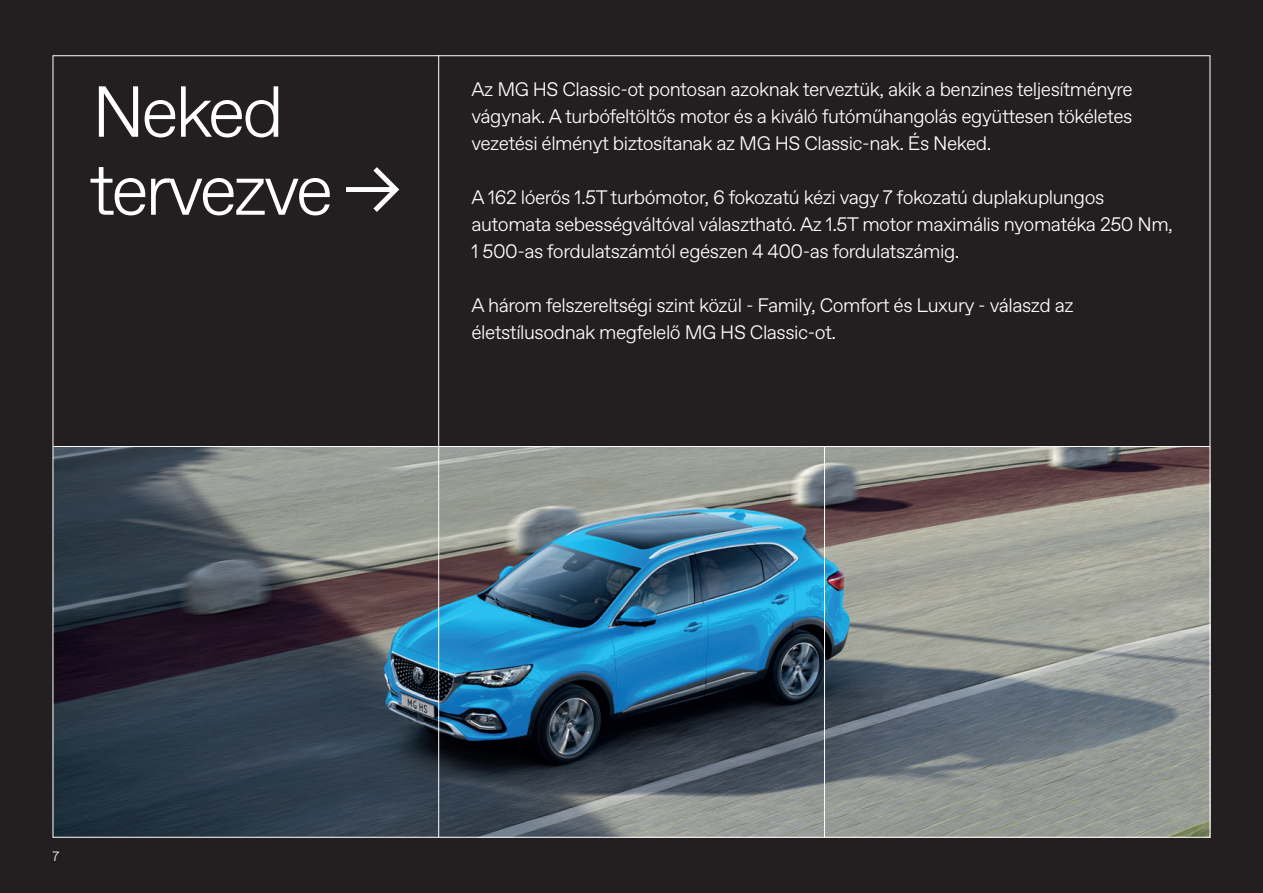
<style>
.page{position:relative;width:1263px;height:893px;background:#231f20}
.page>*{position:absolute;margin:0;border:0;box-sizing:border-box;transform-origin:0 0}
.t1{font:300 72px/78px "Favorit Std";letter-spacing:-.055em;color:#fff}
.t2{font:300 19.5px/27px "Favorit Std";letter-spacing:-.025em;color:#fff}
.t3{font:300 13.5px "Favorit Std";color:#fff}
</style>
<div class="page">
<img style="left:55px;top:447px;width:1153px;height:389px">
<hr style="left:824px;top:446px;width:1px;height:391px;background:#fff">
<hr style="left:54px;top:446px;width:1156px;height:1px;background:#fff">
<hr style="left:438px;top:55px;width:1px;height:782px;background:#fff">
<h1 class="t1" style="left:89px;top:70px;width:312px">Neked tervezve →</h1>
<p class="t2" style="left:471px;top:75px;width:663px;text-align:justify">Az MG HS Classic-ot pontosan azoknak terveztük, akik a benzines teljesítményre vágynak. A turbófeltöltős motor és a kiváló futóműhangolás együttesen tökéletes vezetési élményt biztosítanak az MG HS Classic-nak. És Neked.</p>
<p class="t2" style="left:471px;top:183px;width:703px">A 162 lóerős 1.5T turbómotor, 6 fokozatú kézi vagy 7 fokozatú duplakuplungos automata sebességváltóval választható. Az 1.5T motor maximális nyomatéka 250 Nm,<br>1 500-as fordulatszámtól egészen 4 400-as fordulatszámig.</p>
<p class="t2" style="left:471px;top:291px;width:603px">A három felszereltségi szint közül - Family, Comfort és Luxury - válaszd az életstílusodnak megfelelő MG HS Classic-ot.</p>
<p class="t3" style="left:53px;top:847px;width:9px">7</p>
</div>
